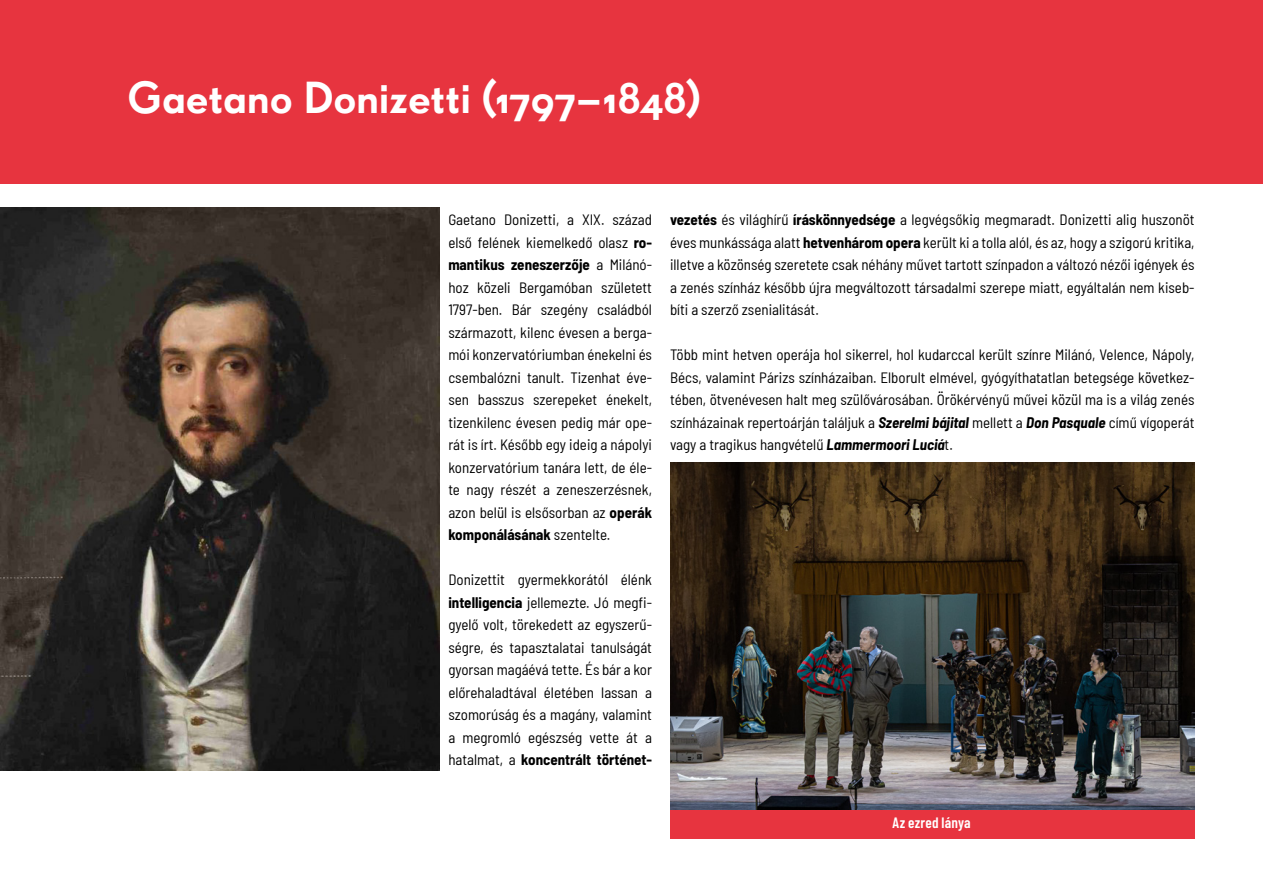
<style>
.page{position:relative;width:1263px;height:893px;background:#fff}
.page>*{position:absolute;margin:0;border:0;box-sizing:border-box;transform-origin:0 0}
._1__Title-2{font:500 43.5px "Super Grotesk Pro";letter-spacing:-.005em;color:#fff}
.t1{font:semi-condensed 15px/22.5px "Barlow";color:#000;text-align:justify}
._2__Body{font:600 15px "Barlow Condensed";letter-spacing:.01em;color:#fff}
.s1{font-weight:700}
.s2{font-weight:700;font-style:italic}
</style>
<div class="page">
<div style="left:0;top:0;width:1263px;height:184px;background:#e7343f"></div>
<img style="left:0;top:208px;width:440px;height:563px">
<img style="left:670px;top:462px;width:524px;height:348px">
<div style="left:670px;top:810px;width:524px;height:28px;background:#e7343f"></div>
<p class="_1__Title-2" style="left:128px;top:71px;width:574px">Gaetano Donizetti (1797–1848)</p>
<p class="t1" style="left:448px;top:207px;width:205px">Gaetano Donizetti, a XIX. század első felének kiemelkedő olasz <span class="s1">ro&shy;mantikus zeneszerzője</span> a Milánó&shy;hoz közeli Bergamóban született 1797-ben. Bár szegény családból származott, kilenc évesen a berga&shy;mói konzervatóriumban énekelni és csembalózni tanult. Tizenhat éve&shy;sen basszus szerepeket énekelt, tizenkilenc évesen pedig már ope&shy;rát is írt. Később egy ideig a nápolyi konzervatórium tanára lett, de éle&shy;te nagy részét a zeneszerzésnek, azon belül is elsősorban az <span class="s1">operák komponálásának</span> szentelte.</p>
<p class="t1" style="left:448px;top:567px;width:205px">Donizettit gyermekkorától élénk <span class="s1">intelligencia</span> jellemezte. Jó megfi&shy;gyelő volt, törekedett az egyszerű&shy;ségre, és tapasztalatai tanulságát gyorsan magáévá tette. És bár a kor előrehaladtával életében lassan a szomorúság és a magány, valamint a megromló egészség vette át a hatalmat, a <span class="s1">koncentrált történet-</span></p>
<p class="t1" style="left:670px;top:207px;width:526px"><span class="s1">vezetés</span> és világhírű <span class="s1">íráskönnyedsége</span> a legvégsőkig megmaradt. Donizetti alig huszonöt éves munkássága alatt <span class="s1">hetvenhárom opera</span> került ki a tolla alól, és az, hogy a szigorú kritika, illetve a közönség szeretete csak néhány művet tartott színpadon a változó nézői igények és a zenés színház később újra megváltozott társadalmi szerepe miatt, egyáltalán nem kiseb&shy;bíti a szerző zsenialitását.</p>
<p class="t1" style="left:670px;top:342px;width:526px">Több mint hetven operája hol sikerrel, hol kudarccal került színre Milánó, Velence, Nápoly, Bécs, valamint Párizs színházaiban. Elborult elmével, gyógyíthatatlan betegsége következ&shy;tében, ötvenévesen halt meg szülővárosában. Örökérvényű művei közül ma is a világ zenés színházainak repertoárján találjuk a <span class="s2">Szerelmi bájital</span> mellett a <span class="s2">Don Pasquale</span> című vígoperát vagy a tragikus hangvételű <span class="s2">Lammermoori Luciá</span>t.</p>
<p class="_2__Body" style="left:892px;top:813px;width:80px">Az ezred lánya</p>
</div>
